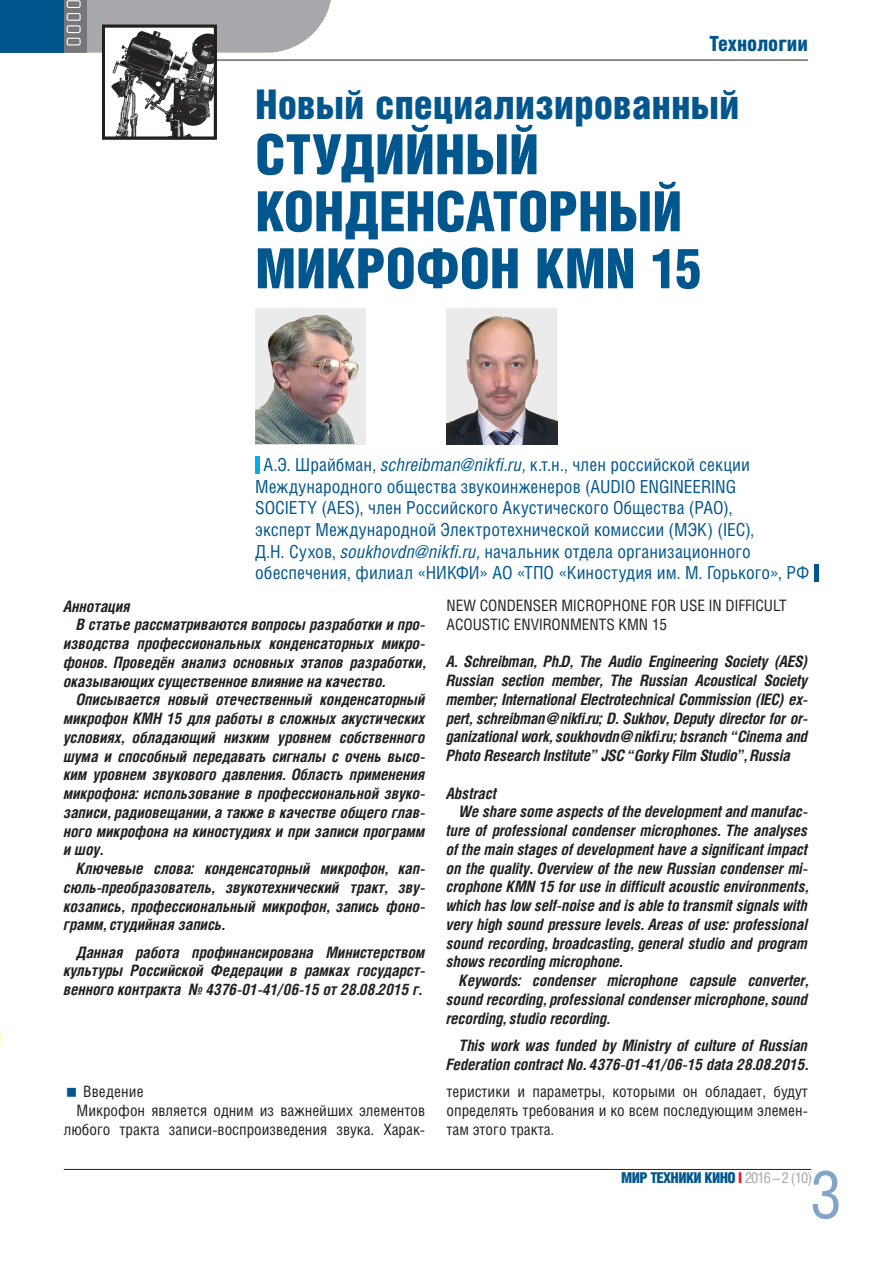
<style>
.page{position:relative;width:893px;height:1263px;background:#fff}
.page>*{position:absolute;margin:0;border:0;box-sizing:border-box;transform-origin:0 0}
.t1{font:66px "Helios Cond C";color:#82a4c8}
.t2{font:55.65px/57px "Helios Cond Black C";color:#00568d}
.t3{font:41.1px "Helios Cond Black C";letter-spacing:-.005em;color:#00568d}
.t4{font:21px "Helios Cond Black C";color:#00568d}
.t5{font:18px/21.6px "Helios Cond C";letter-spacing:.005em;color:#00568d}
.t6{font:italic 700 15.75px/18.8px "Helios Cond C";color:#231f20;text-align:justify}
.t7{font:15.75px/18.8px "Helios Cond C";color:#231f20}
.t8{font:15px "Helios Cond Black C";letter-spacing:-.04em;color:#00568d}
.s1{font-style:italic}
.s2{color:#ee1d23}
.s3{font-family:"Helios Cond C";color:#a8a9ad}
</style>
<div class="page">
<svg style="left:0;top:0;width:331px;height:53px;background:#8297a7"></svg>
<hr style="left:64px;top:1169px;width:747px;height:1px;background:#231f20">
<hr style="left:113px;top:60px;width:695px;height:1px;background:#231f20">
<img style="left:106px;top:29px;width:107px;height:106px">
<div style="left:102px;top:25px;width:115px;height:114px;border:3px solid #231f20"></div>
<hr style="left:255px;top:456px;width:4px;height:17px;background:#00aeef">
<hr style="left:814px;top:564px;width:4px;height:17px;background:#00568d">
<img style="left:446px;top:308px;width:111px;height:136px">
<div style="left:255px;top:308px;width:111px;height:136px;background:#ebebec"></div>
<img style="left:255px;top:314px;width:104px;height:130px">
<h3 class="t4" style="left:709px;top:32px;width:100px">Технологии</h3>
<h3 class="t3" style="left:255px;top:80px;width:486px">Новый специализированный</h3>
<h2 class="t2" style="left:255px;top:125px;width:448px">студийный конденсаторный микрофон kmn 15</h2>
<p class="t5" style="left:255px;top:454px;width:556px;text-indent:8px">А.Э. Шрайбман, <span class="s1">schreibman@nikfi.ru,</span> к.т.н., член российской секции Международного общества звукоинженеров (AUDIO ENGINEERING<br>SOCIETY (AES), член Российского Акустического Общества (РАО),<br>эксперт Международной Электротехнической комиссии (МЭК) (IEC),<br>Д.Н. Сухов, <span class="s1">soukhovdn@nikfi.ru,</span> начальник отдела организационного обеспечения, филиал «НИКФИ» АО «ТПО «Киностудия им. М. Горького», РФ</p>
<p class="t6" style="left:64px;top:596px;width:68px">Аннотация</p>
<p class="t6" style="left:77px;top:615px;width:350px">В статье рассматриваются вопросы разработки и про-</p>
<p class="t6" style="left:64px;top:634px;width:363px">изводства профессиональных конденсаторных микро-</p>
<p class="t6" style="left:64px;top:652px;width:363px">фонов. Проведён анализ основных этапов разработки,</p>
<p class="t6" style="left:64px;top:671px;width:323px">оказывающих существенное влияние на качество.</p>
<p class="t6" style="left:77px;top:690px;width:350px">Описывается новый отечественный конденсаторный</p>
<p class="t6" style="left:64px;top:709px;width:363px">микрофон КМН 15 для работы в сложных акустических</p>
<p class="t6" style="left:64px;top:727px;width:363px">условиях, обладающий низким уровнем собственного</p>
<p class="t6" style="left:64px;top:746px;width:363px">шума и способный передавать сигналы с очень высо-</p>
<p class="t6" style="left:64px;top:765px;width:363px">ким уровнем звукового давления. Область применения</p>
<p class="t6" style="left:64px;top:784px;width:363px">микрофона: использование в профессиональной звуко-</p>
<p class="t6" style="left:64px;top:802px;width:363px">записи, радиовещании, а также в качестве общего глав-</p>
<p class="t6" style="left:64px;top:821px;width:363px">ного микрофона на киностудиях и при записи программ</p>
<p class="t6" style="left:64px;top:840px;width:41px">и шоу.</p>
<p class="t6" style="left:77px;top:859px;width:350px">Ключевые слова: конденсаторный микрофон, кап-</p>
<p class="t6" style="left:64px;top:877px;width:363px">сюль-преобразователь, звукотехнический тракт, зву-</p>
<p class="t6" style="left:64px;top:896px;width:363px">козапись, профессиональный микрофон, запись фоно-</p>
<p class="t6" style="left:64px;top:915px;width:163px">грамм, студийная запись.</p>
<p class="t6" style="left:64px;top:942px;width:363px;text-indent:13px">Данная работа профинансирована Министерством культуры Российской Федерации в рамках государст&shy;венного контракта № 4376-01-41/06-15 от 28.08.2015 г.</p>
<p class="t7" style="left:83px;top:1082px;width:62px">Введение</p>
<p class="t7" style="left:77px;top:1101px;width:350px">Микрофон является одним из важнейших элементов</p>
<p class="t7" style="left:64px;top:1119px;width:363px">любого тракта записи-воспроизведения звука. Харак-</p>
<p class="t7" style="left:446px;top:596px;width:342px">NEW CONDENSER MICROPHONE FOR USE IN DIFFICULT<br>ACOUSTIC ENVIRONMENTS KMN 15</p>
<p class="t6" style="left:446px;top:652px;width:363px">A. Schreibman, Ph.D, The Audio Engineering Society (AES)<br>Russian section member, The Russian Acoustical Society member; International Electrotechnical Commission (IEC) ex&shy;pert, schreibman@nikfi.ru; D. Sukhov, Deputy director for or&shy;ganizational work, soukhovdn@nikfi.ru; bsranch “Cinema and Photo Research Institute” JSC “Gorky Film Studio”, Russia</p>
<p class="t6" style="left:446px;top:783px;width:52px">Abstraсt</p>
<p class="t6" style="left:459px;top:802px;width:350px">We share some aspects of the development and manufac-</p>
<p class="t6" style="left:446px;top:821px;width:363px">ture of professional condenser microphones. The analyses</p>
<p class="t6" style="left:446px;top:839px;width:363px">of the main stages of development have a significant impact</p>
<p class="t6" style="left:446px;top:858px;width:363px">on the quality. Overview of the new Russian condenser mi-</p>
<p class="t6" style="left:446px;top:877px;width:363px">crophone KMN 15 for use in difficult acoustic environments,</p>
<p class="t6" style="left:446px;top:896px;width:363px">which has low self-noise and is able to transmit signals with</p>
<p class="t6" style="left:446px;top:914px;width:363px">very high sound pressure levels. Areas of use: professional</p>
<p class="t6" style="left:446px;top:933px;width:363px">sound recording, broadcasting, general studio and program</p>
<p class="t6" style="left:446px;top:952px;width:178px">shows recording microphone.</p>
<p class="t6" style="left:459px;top:971px;width:350px">Keywords: condenser microphone capsule converter,</p>
<p class="t6" style="left:446px;top:989px;width:363px">sound recording, professional condenser microphone, sound</p>
<p class="t6" style="left:446px;top:1008px;width:165px">recording, studio recording.</p>
<p class="t6" style="left:446px;top:1035px;width:363px;text-align:right">This work was funded by Ministry of culture of Russian<br>Federation contract No. 4376-01-41/06-15 data 28.08.2015.</p>
<p class="t7" style="left:446px;top:1082px;width:363px;text-align:justify">теристики и параметры, которыми он обладает, будут определять требования и ко всем последующим элемен&shy;там этого тракта.</p>
<h1 class="t1" style="left:810px;top:1155px;width:33px">3</h1>
<p class="t8" style="left:621px;top:1169px;width:193px">МИР ТЕХНИКИ КИНО <span class="s2">I</span> <span class="s3">2016 – 2 (10)</span></p>
</div>
